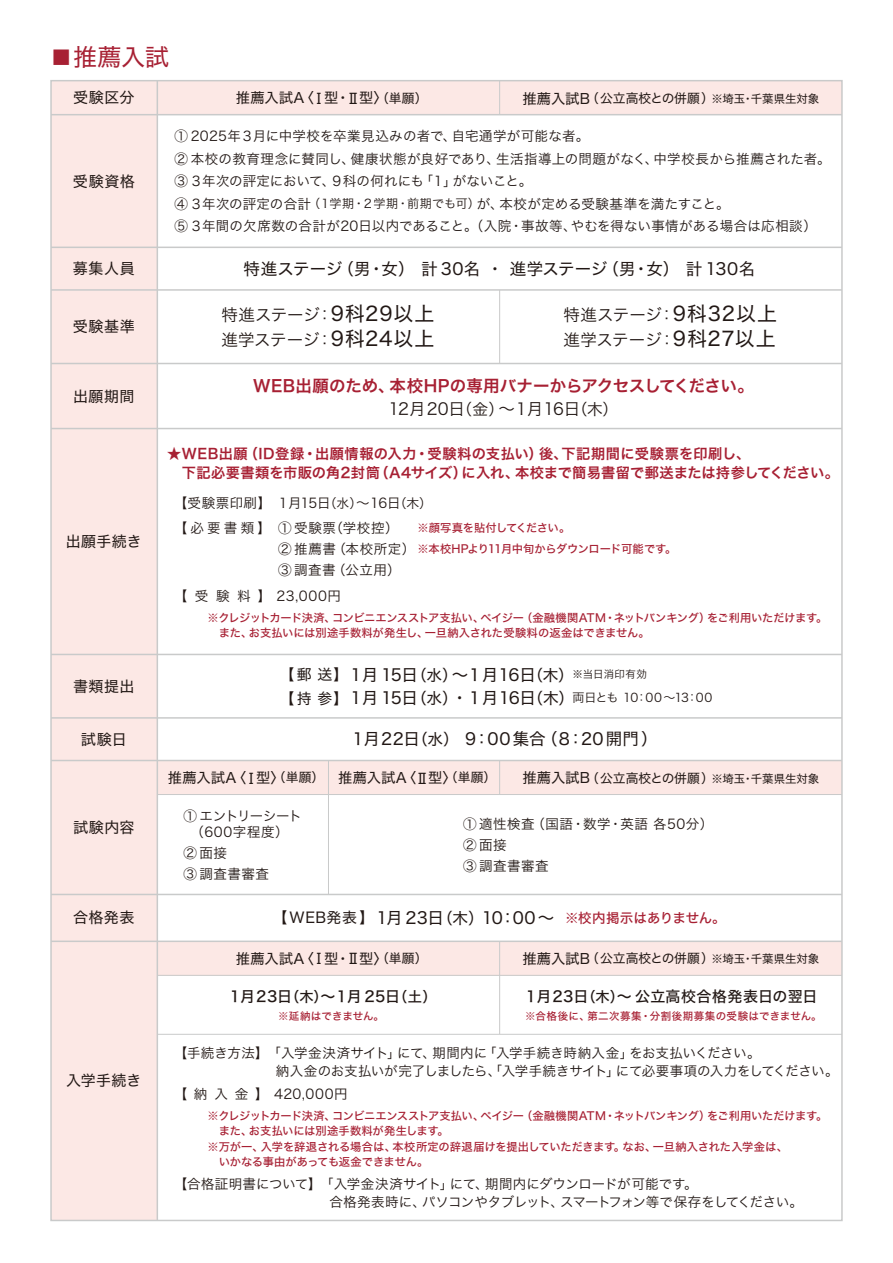
<style>
.page{position:relative;width:893px;height:1263px;background:#fff}
.page>*{position:absolute;margin:0;border:0;box-sizing:border-box;transform-origin:0 0}
.t1{font:24px "Hira Kaku Std W4";color:#a72033}
.t2{font:16.5px/25.5px "Hira Kaku Std W3";letter-spacing:-.005em;color:#221815}
.t3{font:16.5px "Hira Kaku Std W4";letter-spacing:.01em;color:#221815}
.t4{font:16.5px "Hira Kaku Std W6";letter-spacing:.005em;color:#a72033}
.t5{font:16.5px "Hira Kaku Std W4";letter-spacing:-.03em;color:#221815}
.t6{font:15px "Hira Kaku Std W4";letter-spacing:.03em;color:#221815}
.t7{font:15px "Hira Kaku Std W5";letter-spacing:.015em;color:#221815}
.t8{font:15px "Hira Kaku Std W5";letter-spacing:-.01em;color:#221815}
.t9{font:14.25px/19.5px "Hira Kaku Std W6";letter-spacing:.015em;color:#a72033}
.t10{font:14.25px "Hira Kaku Std W4";letter-spacing:.01em;color:#221815}
.t11{font:13.5px/22.5px "Hira Kaku Std W3";letter-spacing:.015em;color:#221815}
.t12{font:13.5px/18px "Hira Kaku Std W3";letter-spacing:-.015em;color:#221815}
.t13{font:13.5px/21px "Hira Kaku Std W3";letter-spacing:.035em;color:#221815}
.t14{font:13.5px "Hira Kaku Std W5";letter-spacing:.01em;color:#a72033}
.t15{font:13.5px/21px "Hira Kaku Std W3";letter-spacing:.05em;color:#221815}
.t16{font:13.5px "Hira Kaku Std W3";letter-spacing:.055em;color:#221815}
.t17{font:12.9px "Hira Kaku Std W4";color:#221815}
.t18{font:12px "Hira Kaku Std W3";letter-spacing:-.06em;color:#221815}
.t19{font:11.25px/15px "Hira Kaku Std W5";letter-spacing:-.015em;color:#a72033}
.t20{font:10.5px "Hira Kaku Std W5";letter-spacing:.03em;color:#a72033}
.t21{font:10.5px "Hira Kaku Std W5";letter-spacing:.01em;color:#a72033}
.s1{font-size:20.4px}
.s2{font-family:"UD Shin Go Pr 6 N"}
.s3{font-size:12.9px}
.s4{font-size:14.25px}
.s5{font-size:11.4px}
.s6{font-size:12.15px}
.s7{font-family:"Hira Kaku Std W4";font-size:19.8px}
.s8{font-size:15.6px}
.s9{font-size:14.85px}
.s10{font-family:"Hira Kaku Std W3";font-size:10.5px}
.s11{font-family:"Hira Kaku Std W4";font-size:14.85px}
.s12{font-family:"Hira Kaku Std W4";font-size:16.5px}
.s13{font-family:"Hira Kaku Std W4";font-size:15.6px}
.s14{font-family:"Hira Kaku Std W4";font-size:14.85px;color:#221815}
.s15{font-family:"Hira Kaku Std W4";font-size:16.5px;color:#221815}
.s16{font-family:"Hira Kaku Std W4";font-size:15.6px;color:#221815}
</style>
<div class="page">
<div style="left:157px;top:941px;width:685px;height:34px;background:#fce8e5"></div>
<div style="left:157px;top:760px;width:685px;height:34px;background:#fce8e5"></div>
<div style="left:51px;top:81px;width:106px;height:1139px;background:#fce8e5"></div>
<div style="left:157px;top:81px;width:685px;height:34px;background:#fce8e5"></div>
<hr style="left:499px;top:290px;width:1px;height:73px;background:#c9caca">
<hr style="left:157px;top:81px;width:1px;height:1139px;background:#c9caca">
<hr style="left:499px;top:81px;width:1px;height:34px;background:#c9caca">
<hr style="left:328px;top:760px;width:1px;height:134px;background:#c9caca">
<hr style="left:499px;top:760px;width:1px;height:34px;background:#c9caca">
<hr style="left:51px;top:247px;width:791px;height:1px;background:#c9caca">
<hr style="left:51px;top:114px;width:791px;height:1px;background:#c9caca">
<hr style="left:51px;top:289px;width:791px;height:2px;background:#c9caca">
<hr style="left:51px;top:363px;width:791px;height:1px;background:#c9caca">
<hr style="left:51px;top:428px;width:791px;height:1px;background:#c9caca">
<hr style="left:51px;top:940px;width:791px;height:2px;background:#c9caca">
<hr style="left:51px;top:717px;width:791px;height:2px;background:#c9caca">
<hr style="left:51px;top:894px;width:791px;height:1px;background:#c9caca">
<hr style="left:51px;top:760px;width:791px;height:1px;background:#c9caca">
<hr style="left:51px;top:654px;width:791px;height:1px;background:#c9caca">
<hr style="left:499px;top:941px;width:1px;height:93px;background:#c9caca">
<hr style="left:157px;top:975px;width:685px;height:1px;background:#c9caca">
<hr style="left:157px;top:1034px;width:685px;height:1px;background:#c9caca">
<hr style="left:157px;top:794px;width:685px;height:1px;background:#c9caca">
<h1 class="t1" style="left:51px;top:39px;width:119px"><span class="s1">■</span> 推薦入試</h1>
<h3 class="t6" style="left:73px;top:86px;width:63px">受験区分</h3>
<p class="t10" style="left:236px;top:87px;width:193px">推薦入試A〈<span class="s2">Ⅰ</span>型・<span class="s2">Ⅱ</span>型〉<span class="s3">（単願）</span></p>
<p class="t17" style="left:522px;top:88px;width:298px"><span class="s4">推薦入試B</span>（公立高校との併願）<span class="s5">※埼玉・千葉県生対象</span></p>
<h3 class="t6" style="left:73px;top:170px;width:63px">受験資格</h3>
<h3 class="t6" style="left:73px;top:257px;width:64px">募集人員</h3>
<h3 class="t6" style="left:73px;top:315px;width:63px">受験基準</h3>
<h3 class="t6" style="left:73px;top:385px;width:63px">出願期間</h3>
<h3 class="t6" style="left:66px;top:530px;width:78px">出願手続き</h3>
<h3 class="t6" style="left:73px;top:675px;width:63px">書類提出</h3>
<h3 class="t6" style="left:81px;top:728px;width:47px">試験日</h3>
<h3 class="t6" style="left:73px;top:816px;width:63px">試験内容</h3>
<h3 class="t6" style="left:73px;top:906px;width:63px">合格発表</h3>
<h3 class="t6" style="left:66px;top:1069px;width:77px">入学手続き</h3>
<p class="t11" style="left:175px;top:125px;width:658px">① 2025年３月に中学校を卒業見込みの者で、自宅通学が可能な者。<br>② 本校の教育理念に賛同し、健康状態が良好であり、生活指導上の問題がなく、中学校長から推薦された者。③３年次の評定において、９科の何れにも「１」がないこと。<br>④３年次の評定の合計<span class="s6">（１学期・２学期・前期でも可）</span>が、本校が定める受験基準を満たすこと。<br>⑤３年間の欠席数の合計が20日以内であること。（入院・事故等、やむを得ない事情がある場合は応相談）</p>
<h2 class="t3" style="left:244px;top:256px;width:513px">特進ステージ（男・女） 計 30名 ・ 進学ステージ（男・女） 計 130名</h2>
<h2 class="t2" style="left:221px;top:302px;width:215px">特進ステージ：<span class="s7">9科29以上</span>進学ステージ：<span class="s7">9科24以上</span></h2>
<h2 class="t2" style="left:563px;top:302px;width:215px">特進ステージ：<span class="s7">9科32以上</span>進学ステージ：<span class="s7">9科27以上</span></h2>
<h2 class="t4" style="left:253px;top:373px;width:494px">WEB出願のため、本校HPの専用バナーからアクセスしてください｡</h2>
<h2 class="t2" style="left:388px;top:396px;width:231px">12月20日<span class="s8">（金）</span>～１月16日<span class="s8">（木）</span></h2>
<p class="t9" style="left:182px;top:444px;width:652px;text-indent:-15px">★WEB出願（ID登録・出願情報の入力・受験料の支払い）後、下記期間に受験票を印刷し、<br>下記必要書類を市販の角2封筒（A4サイズ）に入れ、本校まで簡易書留で郵送または持参してください｡</p>
<p class="t11" style="left:174px;top:490px;width:260px;line-height:25.5px">【受験票印刷】 １月15日<span class="s3">（水）</span>～16日<span class="s3">（木）</span>【必要書類】</p>
<p class="t15" style="left:278px;top:517px;width:139px">① 受験票（学校控）<br>② 推薦書（本校所定）<br>③ 調査書（公立用）</p>
<p class="t19" style="left:417px;top:518px;width:260px;line-height:21px">※顔写真を貼付してください。<br>※本校HPより11月中旬からダウンロード可能です。</p>
<p class="t19" style="left:208px;top:610px;width:621px">※クレジットカード決済、コンビニエンスストア支払い、ペイジー（金融機関ATM・ネットバンキング）をご利用いただけます。　また、お支払いには別途手数料が発生し、一旦納入された受験料の返金はできません。</p>
<p class="t16" style="left:174px;top:585px;width:169px">【受験料】 23,000円</p>
<h2 class="t5" style="left:280px;top:662px;width:369px"><span class="s9">【郵 送】</span>1月 15日<span class="s8">（水）</span>～１月16日<span class="s8">（木）</span><span class="s10">※当日消印有効</span></h2>
<p class="t18" style="left:280px;top:689px;width:434px"><span class="s11">【持 参】</span> <span class="s12">1月 15日</span><span class="s13">（水）</span><span class="s12">・１月16日</span><span class="s13">（木）</span>両日とも 10：00～13：00</p>
<h2 class="t3" style="left:350px;top:726px;width:309px">１月22日<span class="s8">（水）</span> 9：00集合（8：20開門）</h2>
<p class="t10" style="left:168px;top:767px;width:330px">推薦入試A〈<span class="s2">Ⅰ</span>型〉<span class="s3">（単願）</span> 推薦入試A〈<span class="s2">Ⅱ</span>型〉<span class="s3">（単願）</span></p>
<p class="t17" style="left:522px;top:768px;width:298px"><span class="s4">推薦入試B</span>（公立高校との併願）<span class="s5">※埼玉・千葉県生対象</span></p>
<p class="t12" style="left:183px;top:807px;width:120px;line-height:16.5px">① エントリーシート　（600字程度）</p>
<p class="t13" style="left:183px;top:842px;width:87px">②面接<br>③ 調査書審査</p>
<p class="t13" style="left:463px;top:813px;width:252px">① 適性検査（国語・数学・英語 各50分）<br>②面接<br>③ 調査書審査</p>
<p class="t14" style="left:272px;top:907px;width:455px"><span class="s14">【WEB発表】</span> <span class="s15">1月 23日</span><span class="s16">（木）</span><span class="s15">10：00～</span> ※校内掲示はありません。</p>
<p class="t10" style="left:236px;top:948px;width:193px">推薦入試A〈<span class="s2">Ⅰ</span>型・<span class="s2">Ⅱ</span>型〉<span class="s3">（単願）</span></p>
<p class="t17" style="left:522px;top:949px;width:298px"><span class="s4">推薦入試B</span>（公立高校との併願）<span class="s5">※埼玉・千葉県生対象</span></p>
<h3 class="t8" style="left:227px;top:985px;width:211px">１月23日<span class="s4">（木）</span>～１月 25日<span class="s4">（土）</span></h3>
<p class="t21" style="left:278px;top:1008px;width:107px">※延納はできません。</p>
<h3 class="t7" style="left:524px;top:985px;width:295px">１月23日<span class="s4">（木）</span>～公立高校合格発表日の翌日</h3>
<p class="t20" style="left:525px;top:1008px;width:298px">※合格後に、第二次募集・分割後期募集の受験はできません。</p>
<p class="t12" style="left:174px;top:1043px;width:666px">【手続き方法】 「入学金決済サイト」にて、期間内に「入学手続き時納入金」をお支払いください。<br>　　　　　　　 納入金のお支払いが完了しましたら、「入学手続きサイト」にて必要事項の入力をしてください。</p>
<p class="t16" style="left:174px;top:1083px;width:175px">【納入金】 420,000円</p>
<p class="t19" style="left:208px;top:1108px;width:621px">※クレジットカード決済、コンビニエンスストア支払い、ペイジー（金融機関ATM・ネットバンキング）をご利用いただけます。　また、お支払いには別途手数料が発生します。</p>
<p class="t19" style="left:208px;top:1139px;width:582px">※万が一、入学を辞退される場合は、本校所定の辞退届けを提出していただきます。なお、一旦納入された入学金は、　いかなる事由があっても返金できません。</p>
<p class="t12" style="left:329px;top:1175px;width:475px;text-indent:-156px">【合格証明書について】 「入学金決済サイト」にて、期間内にダウンロードが可能です。<br>合格発表時に、パソコンやタブレット、スマートフォン等で保存をしてください。</p>
</div>
